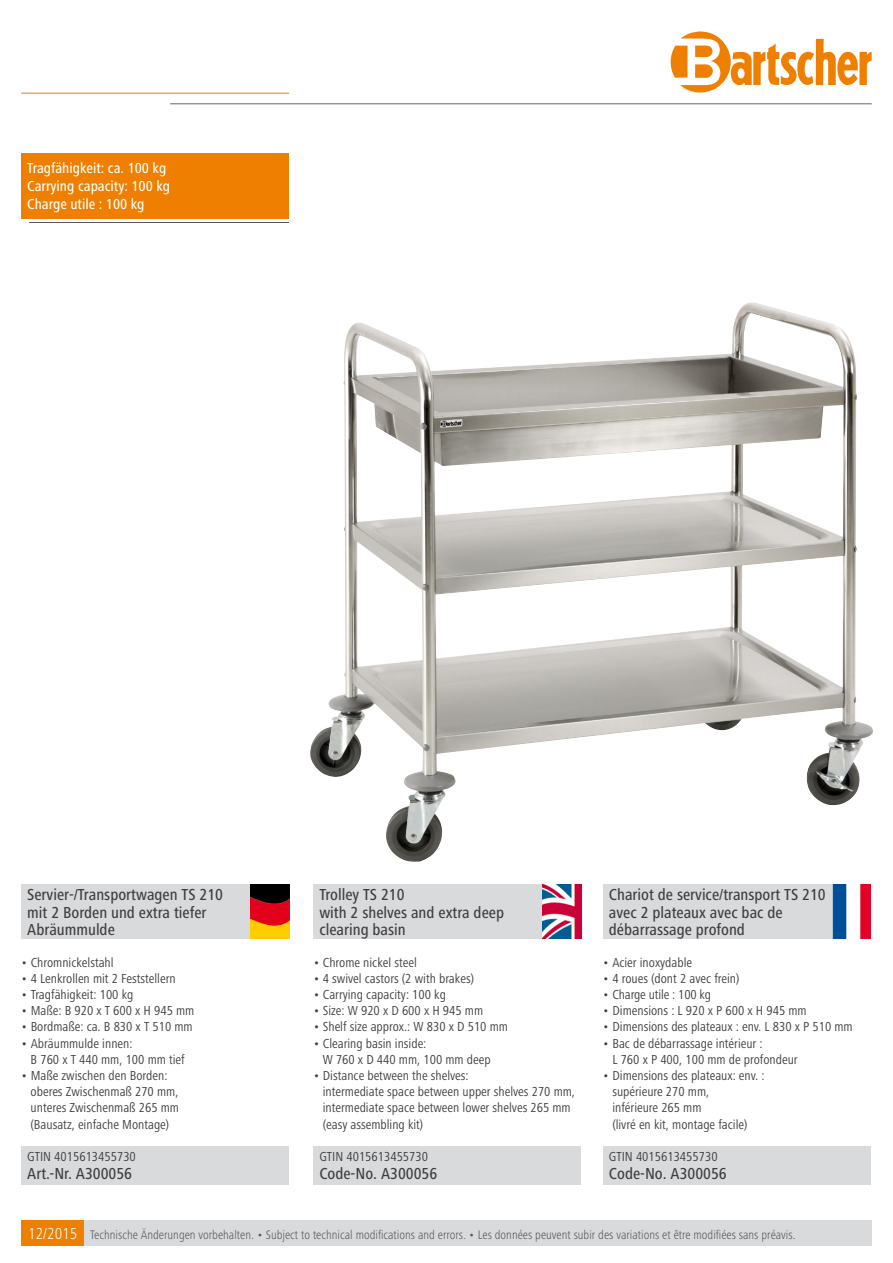
<style>
.page{position:relative;width:893px;height:1263px;background:#fff}
.page>*{position:absolute;margin:0;border:0;box-sizing:border-box;transform-origin:0 0}
.t1{font:500 condensed 16.5px/17.2px "Frutiger Next LTW1 G";color:#3e3d40}
.t2{font:300 condensed 16.5px "Frutiger Next LTW1 G";color:#fff}
.t3{font:500 condensed 15px/18px "Frutiger Next LTW1 G";color:#fff}
.t4{font:condensed 13.5px/16.2px "Frutiger Next LTW1 G";color:#3e3d40}
.t5{font:300 condensed 12.75px "Frutiger Next LTW1 G";color:#58585a}
</style>
<div class="page">
<div style="left:50px;top:1220px;width:822px;height:26px;background:#d9dadb"></div>
<hr style="left:21px;top:93px;width:268px;height:1px;background:#ee7f00">
<hr style="left:170px;top:103px;width:702px;height:1px;background:#63656d">
<div style="left:21px;top:1220px;width:63px;height:26px;background:#ee7f00"></div>
<svg style="left:670px;top:31px;width:202px;height:62px"></svg>
<div style="left:21px;top:884px;width:268px;height:55px;background:#d9dadb"></div>
<div style="left:21px;top:1147px;width:268px;height:38px;background:#d9dadb"></div>
<div style="left:313px;top:884px;width:268px;height:55px;background:#d9dadb"></div>
<img style="left:543px;top:884px;width:38px;height:55px">
<div style="left:313px;top:1147px;width:268px;height:38px;background:#d9dadb"></div>
<div style="left:603px;top:884px;width:268px;height:55px;background:#d9dadb"></div>
<img style="left:833px;top:884px;width:38px;height:55px">
<div style="left:603px;top:1147px;width:268px;height:38px;background:#d9dadb"></div>
<img style="left:251px;top:884px;width:38px;height:55px">
<div style="left:21px;top:153px;width:268px;height:66px;background:#ee7f00"></div>
<img style="left:310px;top:303px;width:553px;height:559px">
<p class="t3" style="left:27px;top:159px;width:144px">Tragfähigkeit: ca. 100 kg<br>Carrying capacity: 100 kg<br>Charge utile : 100 kg</p>
<p class="t1" style="left:27px;top:886px;width:197px">Servier-/Transportwagen TS 210 mit 2 Borden und extra tiefer<br>Abräummulde</p>
<p class="t4" style="left:21px;top:954px;width:94px">• Chromnickelstahl</p>
<p class="t4" style="left:21px;top:970px;width:156px">• 4 Lenkrollen mit 2 Feststellern</p>
<p class="t4" style="left:21px;top:986px;width:114px">• Tragfähigkeit: 100 kg</p>
<p class="t4" style="left:21px;top:1002px;width:175px">• Maße: B 920 x T 600 x H 945 mm</p>
<p class="t4" style="left:21px;top:1019px;width:173px">• Bordmaße: ca. B 830 x T 510 mm</p>
<p class="t4" style="left:31px;top:1035px;width:156px;text-indent:-9px">• Abräummulde innen:<br>B 760 x T 440 mm, 100 mm tief</p>
<p class="t4" style="left:31px;top:1067px;width:150px;text-indent:-9px">• Maße zwischen den Borden: oberes Zwischenmaß 270 mm, unteres Zwischenmaß 265 mm (Bausatz, einfache Montage)</p>
<p class="t4" style="left:27px;top:1149px;width:110px">GTIN 4015613455730</p>
<p class="t1" style="left:27px;top:1164px;width:106px">Art.-Nr. A300056</p>
<p class="t1" style="left:319px;top:886px;width:186px">Trolley TS 210<br>with 2 shelves and extra deep clearing basin</p>
<p class="t4" style="left:313px;top:954px;width:105px">• Chrome nickel steel</p>
<p class="t4" style="left:313px;top:970px;width:162px">• 4 swivel castors (2 with brakes)</p>
<p class="t4" style="left:313px;top:986px;width:134px">• Carrying capacity: 100 kg</p>
<p class="t4" style="left:313px;top:1002px;width:171px">• Size: W 920 x D 600 x H 945 mm</p>
<p class="t4" style="left:313px;top:1019px;width:196px">• Shelf size approx.: W 830 x D 510 mm</p>
<p class="t4" style="left:323px;top:1035px;width:169px;text-indent:-9px">• Clearing basin inside:<br>W 760 x D 440 mm, 100 mm deep</p>
<p class="t4" style="left:323px;top:1067px;width:254px;text-indent:-9px">• Distance between the shelves:<br>intermediate space between upper shelves 270 mm, intermediate space between lower shelves 265 mm (easy assembling kit)</p>
<p class="t4" style="left:319px;top:1149px;width:110px">GTIN 4015613455730</p>
<p class="t1" style="left:319px;top:1164px;width:119px">Code-No. A300056</p>
<p class="t1" style="left:609px;top:886px;width:218px">Chariot de service/transport TS 210 avec 2 plateaux avec bac de débarrassage profond</p>
<p class="t4" style="left:603px;top:954px;width:91px">• Acier inoxydable</p>
<p class="t4" style="left:603px;top:970px;width:138px">• 4 roues (dont 2 avec frein)</p>
<p class="t4" style="left:603px;top:986px;width:110px">• Charge utile : 100 kg</p>
<p class="t4" style="left:603px;top:1002px;width:205px">• Dimensions : L 920 x P 600 x H 945 mm</p>
<p class="t4" style="left:603px;top:1019px;width:251px">• Dimensions des plateaux : env. L 830 x P 510 mm</p>
<p class="t4" style="left:612px;top:1035px;width:187px;text-indent:-9px">• Bac de débarrassage intérieur :<br>L 760 x P 400, 100 mm de profondeur</p>
<p class="t4" style="left:612px;top:1067px;width:154px;text-indent:-9px">• Dimensions des plateaux: env. : supérieure 270 mm,<br>inférieure 265 mm<br>(livré en kit, montage facile)</p>
<p class="t4" style="left:609px;top:1149px;width:110px">GTIN 4015613455730</p>
<p class="t1" style="left:609px;top:1164px;width:119px">Code-No. A300056</p>
<p class="t2" style="left:28px;top:1224px;width:51px">12/2015</p>
<p class="t5" style="left:90px;top:1227px;width:707px">Technische Änderungen vorbehalten. • Subject to technical modifications and errors. • Les données peuvent subir des variations et être modifiées sans préavis.</p>
</div>
